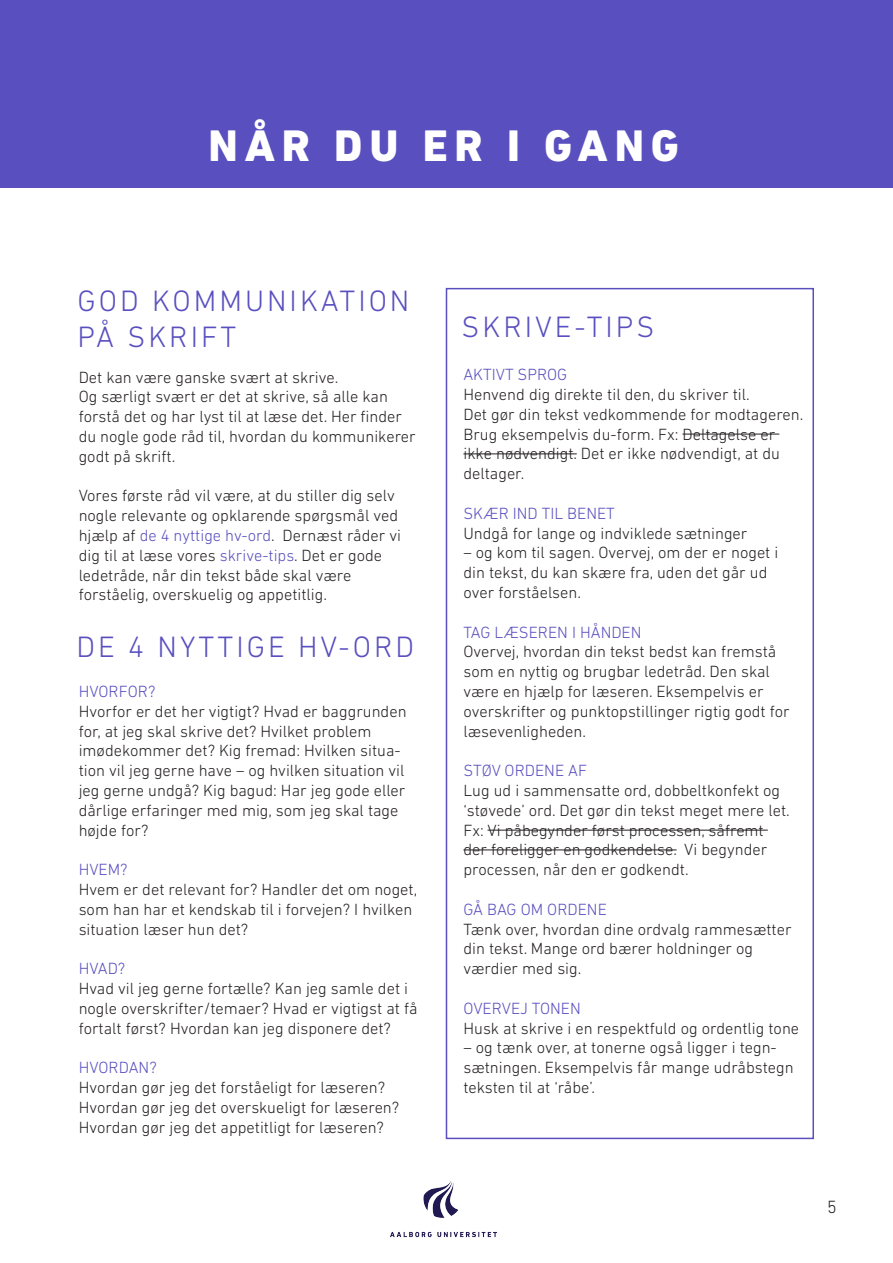
<style>
.page{position:relative;width:893px;height:1263px;background:#fff}
.page>*{position:absolute;margin:0;border:0;box-sizing:border-box;transform-origin:0 0}
.t1{font:800 45px "DIN Next LT Pro";letter-spacing:.15em;color:#fff}
.t2{font:300 30px "DIN Next LT Pro";letter-spacing:.1em;color:#594fbf}
.t3{font:300 18px "DIN Next LT Pro";color:#231f20}
.t4{font:300 16.5px/19.8px "DIN Next LT Pro";color:#231f20}
.t5{font:300 16.5px "DIN Next LT Pro";color:#594fbf}
.s1{color:#594fbf}
</style>
<div class="page">
<div style="left:446px;top:288px;width:368px;height:851px;border:2px solid #594fbf"></div>
<div style="left:0;top:0;width:893px;height:187px;background:#594fbf"></div>
<img style="left:390px;top:1181px;width:107px;height:57px">
<hr style="left:682px;top:434px;width:97px;height:1px;background:#231f20">
<hr style="left:463px;top:453px;width:114px;height:1px;background:#231f20">
<hr style="left:488px;top:830px;width:280px;height:1px;background:#231f20">
<hr style="left:463px;top:849px;width:214px;height:1px;background:#231f20">
<p class="t1" style="left:209px;top:119px;width:472px">NÅR DU ER I GANG</p>
<p class="t2" style="left:78px;top:284px;width:333px">GOD KOMMUNIKATION</p>
<p class="t2" style="left:78px;top:320px;width:160px">PÅ SKRIFT</p>
<p class="t4" style="left:79px;top:367px;width:261px">Det kan være ganske svært at skrive.</p>
<p class="t4" style="left:79px;top:387px;width:311px">Og særligt svært er det at skrive, så alle kan</p>
<p class="t4" style="left:79px;top:406px;width:325px">forstå det og har lyst til at læse det. Her finder</p>
<p class="t4" style="left:79px;top:426px;width:339px">du nogle gode råd til, hvordan du kommunikerer godt på skrift.</p>
<p class="t4" style="left:79px;top:486px;width:318px">Vores første råd vil være, at du stiller dig selv</p>
<p class="t4" style="left:79px;top:505px;width:321px">nogle relevante og opklarende spørgsmål ved</p>
<p class="t4" style="left:79px;top:525px;width:324px">hjælp af <span class="s1">de 4 nyttige hv-ord</span>. Dernæst råder vi</p>
<p class="t4" style="left:79px;top:545px;width:305px">dig til at læse vores <span class="s1">skrive-tips</span>. Det er gode</p>
<p class="t4" style="left:79px;top:565px;width:274px">ledetråde, når din tekst både skal være</p>
<p class="t4" style="left:79px;top:585px;width:250px">forståelig, overskuelig og appetitlig.</p>
<p class="t2" style="left:77px;top:630px;width:339px">DE 4 NYTTIGE HV-ORD</p>
<p class="t5" style="left:79px;top:682px;width:78px">HVORFOR?</p>
<p class="t4" style="left:79px;top:701px;width:329px">Hvorfor er det her vigtigt? Hvad er baggrunden for, at jeg skal skrive det? Hvilket problem</p>
<p class="t4" style="left:79px;top:741px;width:328px">imødekommer det? Kig fremad: Hvilken situa&shy;tion vil jeg gerne have – og hvilken situation vil jeg gerne undgå? Kig bagud: Har jeg gode eller dårlige erfaringer med mig, som jeg skal tage højde for?</p>
<p class="t5" style="left:79px;top:860px;width:50px">HVEM?</p>
<p class="t4" style="left:79px;top:879px;width:340px">Hvem er det relevant for? Handler det om noget, som han har et kendskab til i forvejen? I hvilken situation læser hun det?</p>
<p class="t5" style="left:79px;top:959px;width:48px">HVAD?</p>
<p class="t4" style="left:79px;top:978px;width:340px">Hvad vil jeg gerne fortælle? Kan jeg samle det i nogle overskrifter/temaer? Hvad er vigtigst at få fortalt først? Hvordan kan jeg disponere det?</p>
<p class="t5" style="left:79px;top:1058px;width:80px">HVORDAN?</p>
<p class="t4" style="left:79px;top:1077px;width:308px">Hvordan gør jeg det forståeligt for læseren?</p>
<p class="t4" style="left:79px;top:1097px;width:322px">Hvordan gør jeg det overskueligt for læseren?</p>
<p class="t4" style="left:79px;top:1117px;width:307px">Hvordan gør jeg det appetitligt for læseren?</p>
<p class="t2" style="left:462px;top:309px;width:194px">SKRIVE-TIPS</p>
<p class="t5" style="left:463px;top:365px;width:105px">AKTIVT SPROG</p>
<p class="t4" style="left:463px;top:384px;width:288px">Henvend dig direkte til den, du skriver til.</p>
<p class="t4" style="left:463px;top:404px;width:341px">Det gør din tekst vedkommende for modtageren.<br>Brug eksempelvis du-form. Fx: Deltagelse er</p>
<p class="t4" style="left:463px;top:444px;width:318px">ikke nødvendigt. Det er ikke nødvendigt, at du</p>
<p class="t4" style="left:463px;top:463px;width:62px">deltager.</p>
<p class="t5" style="left:463px;top:504px;width:153px">SKÆR IND TIL BENET</p>
<p class="t4" style="left:463px;top:523px;width:285px">Undgå for lange og indviklede sætninger</p>
<p class="t4" style="left:463px;top:543px;width:316px">– og kom til sagen. Overvej, om der er noget i</p>
<p class="t4" style="left:463px;top:562px;width:306px">din tekst, du kan skære fra, uden det går ud</p>
<p class="t4" style="left:463px;top:582px;width:119px">over forståelsen.</p>
<p class="t5" style="left:463px;top:622px;width:180px">TAG LÆSEREN I HÅNDEN</p>
<p class="t4" style="left:463px;top:642px;width:314px">Overvej, hvordan din tekst bedst kan fremstå</p>
<p class="t4" style="left:463px;top:661px;width:308px">som en nyttig og brugbar ledetråd. Den skal</p>
<p class="t4" style="left:463px;top:681px;width:302px">være en hjælp for læseren. Eksempelvis er</p>
<p class="t4" style="left:463px;top:701px;width:328px">overskrifter og punktopstillinger rigtig godt for</p>
<p class="t4" style="left:463px;top:721px;width:124px">læsevenligheden.</p>
<p class="t5" style="left:463px;top:761px;width:125px">STØV ORDENE AF</p>
<p class="t4" style="left:463px;top:780px;width:318px">Lug ud i sammensatte ord, dobbeltkonfekt og</p>
<p class="t4" style="left:463px;top:800px;width:328px">‘støvede’ ord. Det gør din tekst meget mere let.</p>
<p class="t4" style="left:463px;top:820px;width:302px">Fx: Vi påbegynder først processen, såfremt</p>
<p class="t4" style="left:463px;top:840px;width:305px">der foreligger en godkendelse. Vi begynder</p>
<p class="t4" style="left:463px;top:859px;width:227px">processen, når den er godkendt.</p>
<p class="t5" style="left:463px;top:900px;width:145px">GÅ BAG OM ORDENE</p>
<p class="t4" style="left:463px;top:919px;width:330px">Tænk over, hvordan dine ordvalg rammesætter</p>
<p class="t4" style="left:463px;top:939px;width:291px">din tekst. Mange ord bærer holdninger og</p>
<p class="t4" style="left:463px;top:958px;width:120px">værdier med sig.</p>
<p class="t5" style="left:463px;top:999px;width:119px">OVERVEJ TONEN</p>
<p class="t4" style="left:463px;top:1018px;width:337px">Husk at skrive i en respektfuld og ordentlig tone</p>
<p class="t4" style="left:463px;top:1038px;width:315px">– og tænk over, at tonerne også ligger i tegn-</p>
<p class="t4" style="left:463px;top:1057px;width:332px">sætningen. Eksempelvis får mange udråbstegn teksten til at ‘råbe’.</p>
<p class="t3" style="left:827px;top:1196px;width:11px">5</p>
</div>
